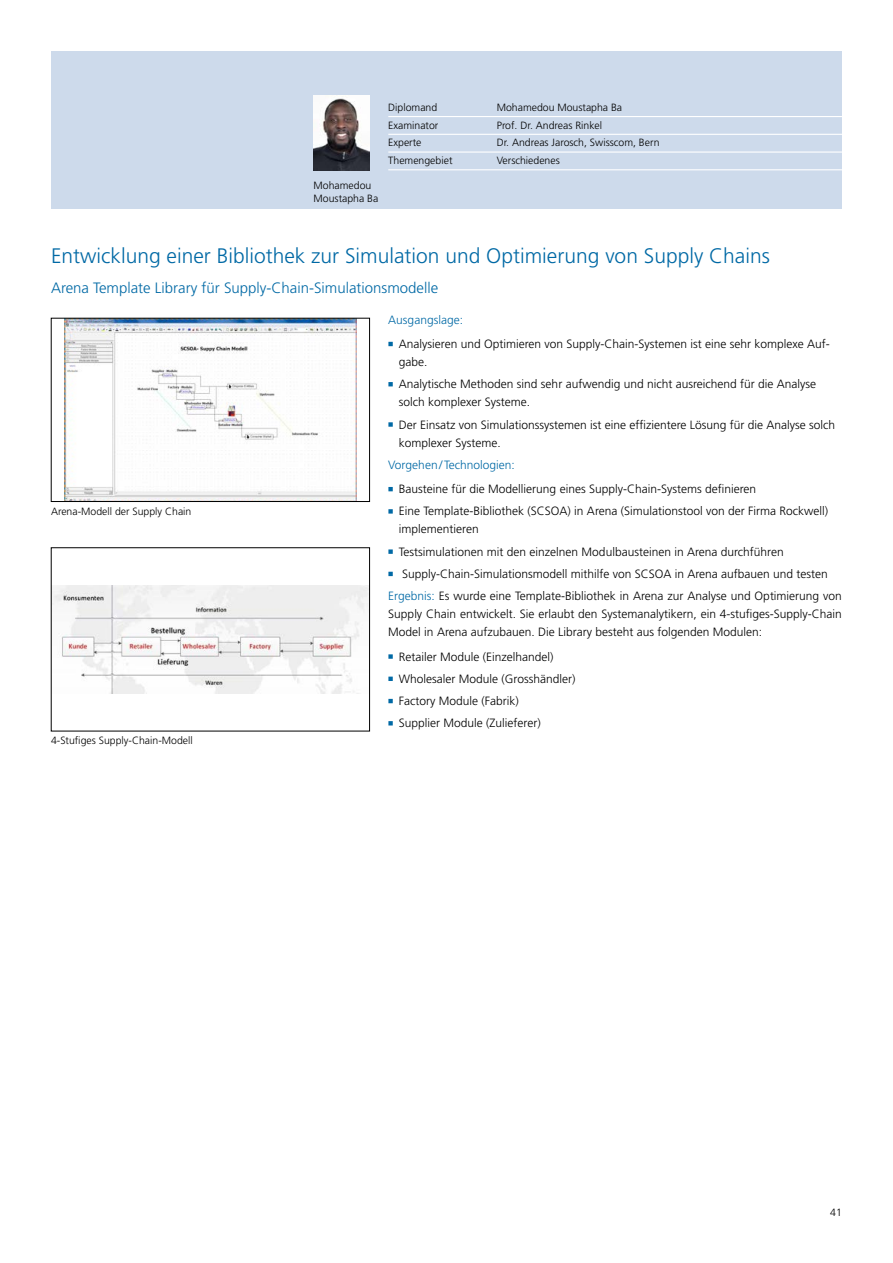
<style>
.page{position:relative;width:893px;height:1263px;background:#fff}
.page>*{position:absolute;margin:0;border:0;box-sizing:border-box;transform-origin:0 0}
.t1{font:300 21px "Frutiger LT Pro";color:#0069a5}
.t2{font:300 15px "Frutiger LT Pro";color:#0069a5}
.t3{font:300 12px/22.2px "Frutiger LT Pro";color:#000}
.t4{font:300 10.5px/13.5px "Frutiger LT Pro";color:#000}
.s1{color:#0069a5}
</style>
<div class="page">
<div style="left:51px;top:51px;width:791px;height:157px;background:#cddaeb"></div>
<img style="left:64px;top:320px;width:292px;height:180px">
<div style="left:51px;top:318px;width:319px;height:184px;border:1px solid #000"></div>
<svg style="left:388px;top:342px;width:5px;height:4px"></svg>
<svg style="left:388px;top:382px;width:5px;height:4px"></svg>
<svg style="left:388px;top:422px;width:5px;height:5px"></svg>
<svg style="left:388px;top:487px;width:5px;height:4px"></svg>
<svg style="left:388px;top:509px;width:5px;height:5px"></svg>
<svg style="left:388px;top:549px;width:5px;height:5px"></svg>
<svg style="left:388px;top:572px;width:5px;height:4px"></svg>
<svg style="left:388px;top:654px;width:5px;height:5px"></svg>
<svg style="left:388px;top:677px;width:5px;height:4px"></svg>
<svg style="left:388px;top:699px;width:5px;height:4px"></svg>
<svg style="left:388px;top:721px;width:5px;height:4px"></svg>
<img style="left:53px;top:586px;width:315px;height:107px">
<hr style="left:388px;top:116px;width:454px;height:1px;background:#fff">
<hr style="left:388px;top:134px;width:454px;height:1px;background:#fff">
<hr style="left:388px;top:151px;width:454px;height:2px;background:#fff">
<hr style="left:388px;top:169px;width:454px;height:1px;background:#fff">
<img style="left:314px;top:95px;width:56px;height:75px">
<p class="t4" style="left:314px;top:178px;width:66px">Mohamedou<br>Moustapha Ba</p>
<p class="t4" style="left:388px;top:101px;width:51px">Diplomand</p>
<p class="t4" style="left:497px;top:101px;width:127px">Mohamedou Moustapha Ba</p>
<p class="t4" style="left:388px;top:118px;width:52px">Examinator</p>
<p class="t4" style="left:497px;top:118px;width:107px">Prof. Dr. Andreas Rinkel</p>
<p class="t4" style="left:388px;top:136px;width:35px">Experte</p>
<p class="t4" style="left:497px;top:136px;width:164px">Dr. Andreas Jarosch, Swisscom, Bern</p>
<p class="t4" style="left:388px;top:154px;width:66px">Themengebiet</p>
<p class="t4" style="left:497px;top:154px;width:65px">Verschiedenes</p>
<h1 class="t1" style="left:51px;top:243px;width:720px">Entwicklung einer Bibliothek zur Simulation und Optimierung von Supply Chains</h1>
<p class="t2" style="left:51px;top:279px;width:389px">Arena Template Library für Supply-Chain-Simulationsmodelle</p>
<p class="t4" style="left:51px;top:504px;width:142px">Arena-Modell der Supply Chain</p>
<p class="t4" style="left:51px;top:734px;width:143px">4-Stufiges Supply-Chain-Modell</p>
<p class="t3" style="left:388px;top:307px;width:443px;line-height:24.5px"><span class="s1">Ausgangslage:<br></span><sup>.</sup> Analysieren und Optimieren von Supply-Chain-Systemen ist eine sehr komplexe Auf-</p>
<p class="t3" style="left:388px;top:351px;width:429px;text-indent:11px">gabe.<br><sup>.</sup> Analytische Methoden sind sehr aufwendig und nicht ausreichend für die Analyse</p>
<p class="t3" style="left:388px;top:391px;width:448px;text-indent:11px">solch komplexer Systeme.<br><sup>.</sup> Der Einsatz von Simulationssystemen ist eine effizientere Lösung für die Analyse solch</p>
<p class="t3" style="left:399px;top:431px;width:103px">komplexer Systeme.</p>
<p class="t3" style="left:388px;top:452px;width:369px;line-height:24.5px"><span class="s1">Vorgehen/Technologien:<br></span><sup>.</sup> Bausteine für die Modellierung eines Supply-Chain-Systems definieren</p>
<p class="t3" style="left:399px;top:502px;width:431px;line-height:18px;text-indent:-11px"><sup>.</sup> Eine Template-Bibliothek (SCSOA) in Arena (Simulationstool von der Firma Rockwell) implementieren</p>
<p class="t3" style="left:388px;top:540px;width:455px"><sup>.</sup> Testsimulationen mit den einzelnen Modulbausteinen in Arena durchführen<br><sup>.</sup> Supply-Chain-Simulationsmodell mithilfe von SCSOA in Arena aufbauen und testen<br><span class="s1">Ergebnis:</span> Es wurde eine Template-Bibliothek in Arena zur Analyse und Optimierung von</p>
<p class="t3" style="left:388px;top:605px;width:455px;line-height:18px">Supply Chain entwickelt. Sie erlaubt den Systemanalytikern, ein 4-stufiges-Supply-Chain<br>Model in Arena aufzubauen. Die Library besteht aus folgenden Modulen:</p>
<p class="t3" style="left:388px;top:645px;width:189px"><sup>.</sup> Retailer Module (Einzelhandel)<br><sup>.</sup> Wholesaler Module (Grosshändler) <sup>.</sup> Factory Module (Fabrik)<br><sup>.</sup> Supplier Module (Zulieferer)</p>
<p class="t4" style="left:830px;top:1206px;width:13px">41</p>
</div>
